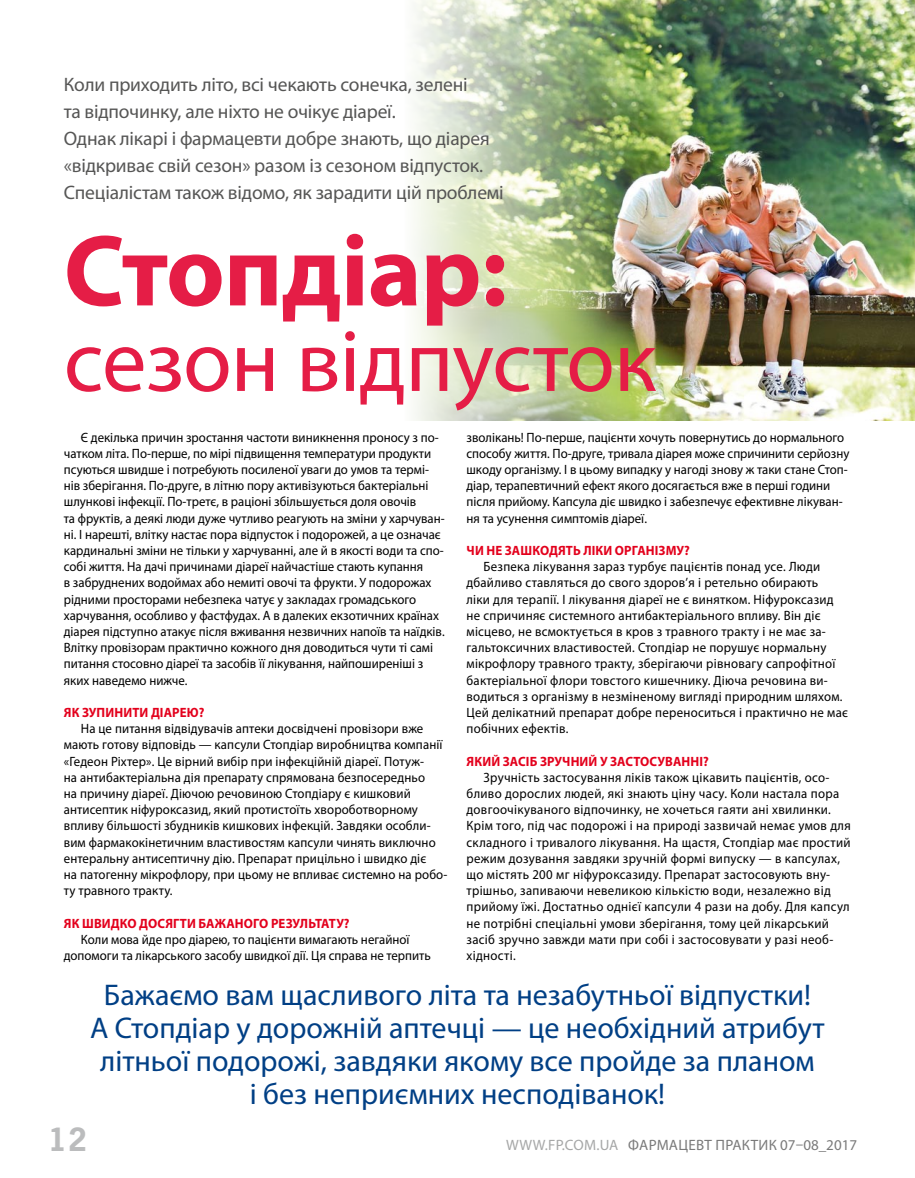
<style>
.page{position:relative;width:915px;height:1178px;background:#fff}
.page>*{position:absolute;margin:0;border:0;box-sizing:border-box;transform-origin:0 0}
.t1{font:700 102px "Myriad Pro";letter-spacing:-.01em;color:#e51d46}
.t2{font:88.5px "Myriad Pro";letter-spacing:-.01em;color:#e51d46}
.t3{font:700 34.5px "News Paper C";color:#bbbcbd}
.t4{font:30px/33px "Myriad Pro";color:#003f85;text-align:center}
.t5{font:19.5px/27px "Myriad Pro";letter-spacing:-.01em;color:#565655}
.t6{font:15px "Myriad Pro";color:#7a7a7a}
.t7{font:15px "Myriad Pro";letter-spacing:.02em;color:#a6a7a7}
.t8{font:13.5px/16.2px "Myriad Pro";letter-spacing:.01em;color:#000;scale:.95 1}
.t9{font:700 13.5px "Myriad Pro";letter-spacing:.01em;color:#e3001c;scale:.95 1}
</style>
<div class="page">
<img style="left:414px;top:0;width:500px;height:420px">
<p class="t5" style="left:64px;top:71px;width:441px">КОЛИ ПРИХОДИТЬ ЛІТО, ВСІ ЧЕКАЮТЬ СОНЕЧКА, ЗЕЛЕНІ<br>ТА ВІДПОЧИНКУ, АЛЕ НІХТО НЕ ОЧІКУЄ ДІАРЕЇ.<br>ОДНАК ЛІКАРІ І ФАРМАЦЕВТИ ДОБРЕ ЗНАЮТЬ, ЩО ДІАРЕЯ «ВІДКРИВАЄ СВІЙ СЕЗОН» РАЗОМ ІЗ СЕЗОНОМ ВІДПУСТОК.<br>СПЕЦІАЛІСТАМ ТАКОЖ ВІДОМО, ЯК ЗАРАДИТИ ЦІЙ ПРОБЛЕМІ</p>
<h1 class="t1" style="left:64px;top:204px;width:445px">Стопдіар:</h1>
<h2 class="t2" style="left:64px;top:307px;width:594px">СЕЗОН ВІДПУСТОК</h2>
<p class="t8" style="left:64px;top:429px;width:402px;text-indent:17px">Є ДЕКІЛЬКА ПРИЧИН ЗРОСТАННЯ ЧАСТОТИ ВИНИКНЕННЯ ПРОНОСУ З ПО-ЧАТКОМ ЛІТА. ПО-ПЕРШЕ, ПО МІРІ ПІДВИЩЕННЯ ТЕМПЕРАТУРИ ПРОДУКТИ ПСУЮТЬСЯ ШВИДШЕ І ПОТРЕБУЮТЬ ПОСИЛЕНОЇ УВАГИ ДО УМОВ ТА ТЕРМІ-НІВ ЗБЕРІГАННЯ. ПО-ДРУГЕ, В ЛІТНЮ ПОРУ АКТИВІЗУЮТЬСЯ БАКТЕРІАЛЬНІ ШЛУНКОВІ ІНФЕКЦІЇ. ПО-ТРЕТЄ, В РАЦІОНІ ЗБІЛЬШУЄТЬСЯ ДОЛЯ ОВОЧІВ<br>ТА ФРУКТІВ, А ДЕЯКІ ЛЮДИ ДУЖЕ ЧУТЛИВО РЕАГУЮТЬ НА ЗМІНИ У ХАРЧУВАН-НІ. І НАРЕШТІ, ВЛІТКУ НАСТАЄ ПОРА ВІДПУСТОК І ПОДОРОЖЕЙ, А ЦЕ ОЗНАЧАЄ КАРДИНАЛЬНІ ЗМІНИ НЕ ТІЛЬКИ У ХАРЧУВАННІ, АЛЕ Й В ЯКОСТІ ВОДИ ТА СПО-СОБІ ЖИТТЯ. НА ДАЧІ ПРИЧИНАМИ ДІАРЕЇ НАЙЧАСТІШЕ СТАЮТЬ КУПАННЯ<br>В ЗАБРУДНЕНИХ ВОДОЙМАХ АБО НЕМИТІ ОВОЧІ ТА ФРУКТИ. У ПОДОРОЖАХ РІДНИМИ ПРОСТОРАМИ НЕБЕЗПЕКА ЧАТУЄ У ЗАКЛАДАХ ГРОМАДСЬКОГО ХАРЧУВАННЯ, ОСОБЛИВО У ФАСТФУДАХ. А В ДАЛЕКИХ ЕКЗОТИЧНИХ КРАЇНАХ ДІАРЕЯ ПІДСТУПНО АТАКУЄ ПІСЛЯ ВЖИВАННЯ НЕЗВИЧНИХ НАПОЇВ ТА НАЇДКІВ.<br>ВЛІТКУ ПРОВІЗОРАМ ПРАКТИЧНО КОЖНОГО ДНЯ ДОВОДИТЬСЯ ЧУТИ ТІ САМІ ПИТАННЯ СТОСОВНО ДІАРЕЇ ТА ЗАСОБІВ ЇЇ ЛІКУВАННЯ, НАЙПОШИРЕНІШІ З ЯКИХ НАВЕДЕМО НИЖЧЕ.</p>
<p class="t9" style="left:64px;top:703px;width:9px">Якзупинити</p>
<p class="t9" style="left:151px;top:703px;width:58px">діарею?</p>
<p class="t8" style="left:64px;top:720px;width:405px;text-indent:17px">НА ЦЕ ПИТАННЯ ВІДВІДУВАЧІВ АПТЕКИ ДОСВІДЧЕНІ ПРОВІЗОРИ ВЖЕ МАЮТЬ ГОТОВУ ВІДПОВІДЬ — КАПСУЛИ СТОПДІАР ВИРОБНИЦТВА КОМПАНІЇ «ГЕДЕОН РІХТЕР». ЦЕ ВІРНИЙ ВИБІР ПРИ ІНФЕКЦІЙНІЙ ДІАРЕЇ. ПОТУЖ-<br>НА АНТИБАКТЕРІАЛЬНА ДІЯ ПРЕПАРАТУ СПРЯМОВАНА БЕЗПОСЕРЕДНЬО<br>НА ПРИЧИНУ ДІАРЕЇ. ДІЮЧОЮ РЕЧОВИНОЮ СТОПДІАРУ Є КИШКОВИЙ АНТИСЕПТИК НІФУРОКСАЗИД, ЯКИЙ ПРОТИСТОЇТЬ ХВОРОБОТВОРНОМУ ВПЛИВУ БІЛЬШОСТІ ЗБУДНИКІВ КИШКОВИХ ІНФЕКЦІЙ. ЗАВДЯКИ ОСОБЛИ-ВИМ ФАРМАКОКІНЕТИЧНИМ ВЛАСТИВОСТЯМ КАПСУЛИ ЧИНЯТЬ ВИКЛЮЧНО ЕНТЕРАЛЬНУ АНТИСЕПТИЧНУ ДІЮ. ПРЕПАРАТ ПРИЦІЛЬНО І ШВИДКО ДІЄ<br>НА ПАТОГЕННУ МІКРОФЛОРУ, ПРИ ЦЬОМУ НЕ ВПЛИВАЄ СИСТЕМНО НА РОБО-ТУ ТРАВНОГО ТРАКТУ.</p>
<p class="t9" style="left:64px;top:914px;width:42px">Як швидко</p>
<p class="t9" style="left:139px;top:914px;width:10px">дос</p>
<p class="t9" style="left:165px;top:914px;width:17px">ягти</p>
<p class="t9" style="left:198px;top:914px;width:40px">бажаного</p>
<p class="t9" style="left:271px;top:914px;width:9px">резу</p>
<p class="t9" style="left:300px;top:914px;width:25px">льтату</p>
<p class="t9" style="left:344px;top:914px;width:8px">?</p>
<p class="t8" style="left:64px;top:931px;width:387px;text-align:center">КОЛИ МОВА ЙДЕ ПРО ДІАРЕЮ, ТО ПАЦІЄНТИ ВИМАГАЮТЬ НЕГАЙНОЇ<br>ДОПОМОГИ ТА ЛІКАРСЬКОГО ЗАСОБУ ШВИДКОЇ ДІЇ. ЦЯ СПРАВА НЕ ТЕРПИТЬ</p>
<p class="t8" style="left:466px;top:429px;width:404px">ЗВОЛІКАНЬ! ПО-ПЕРШЕ, ПАЦІЄНТИ ХОЧУТЬ ПОВЕРНУТИСЬ ДО НОРМАЛЬНОГО СПОСОБУ ЖИТТЯ. ПО-ДРУГЕ, ТРИВАЛА ДІАРЕЯ МОЖЕ СПРИЧИНИТИ СЕРЙОЗНУ ШКОДУ ОРГАНІЗМУ. І В ЦЬОМУ ВИПАДКУ У НАГОДІ ЗНОВУ Ж ТАКИ СТАНЕ СТОП-ДІАР, ТЕРАПЕВТИЧНИЙ ЕФЕКТ ЯКОГО ДОСЯГАЄТЬСЯ ВЖЕ В ПЕРШІ ГОДИНИ ПІСЛЯ ПРИЙОМУ. КАПСУЛА ДІЄ ШВИДКО І ЗАБЕЗПЕЧУЄ ЕФЕКТИВНЕ ЛІКУВАН-НЯ ТА УСУНЕННЯ СИМПТОМІВ ДІАРЕЇ.</p>
<p class="t9" style="left:466px;top:541px;width:17px">Чине</p>
<p class="t9" style="left:504px;top:541px;width:39px">зашкод</p>
<p class="t9" style="left:558px;top:541px;width:69px">ять ліки орган</p>
<p class="t9" style="left:654px;top:541px;width:14px">ізму</p>
<p class="t9" style="left:684px;top:541px;width:8px">?</p>
<p class="t8" style="left:466px;top:558px;width:403px;text-indent:17px">БЕЗПЕКА ЛІКУВАННЯ ЗАРАЗ ТУРБУЄ ПАЦІЄНТІВ ПОНАД УСЕ. ЛЮДИ ДБАЙЛИВО СТАВЛЯТЬСЯ ДО СВОГО ЗДОРОВ’Я І РЕТЕЛЬНО ОБИРАЮТЬ<br>ЛІКИ ДЛЯ ТЕРАПІЇ. І ЛІКУВАННЯ ДІАРЕЇ НЕ Є ВИНЯТКОМ. НІФУРОКСАЗИД НЕ СПРИЧИНЯЄ СИСТЕМНОГО АНТИБАКТЕРІАЛЬНОГО ВПЛИВУ. ВІН ДІЄ МІСЦЕВО, НЕ ВСМОКТУЄТЬСЯ В КРОВ З ТРАВНОГО ТРАКТУ І НЕ МАЄ ЗА-ГАЛЬТОКСИЧНИХ ВЛАСТИВОСТЕЙ. СТОПДІАР НЕ ПОРУШУЄ НОРМАЛЬНУ МІКРОФЛОРУ ТРАВНОГО ТРАКТУ, ЗБЕРІГАЮЧИ РІВНОВАГУ САПРОФІТНОЇ БАКТЕРІАЛЬНОЇ ФЛОРИ ТОВСТОГО КИШЕЧНИКУ. ДІЮЧА РЕЧОВИНА ВИ-ВОДИТЬСЯ З ОРГАНІЗМУ В НЕЗМІНЕНОМУ ВИГЛЯДІ ПРИРОДНИМ ШЛЯХОМ.<br>ЦЕЙ ДЕЛІКАТНИЙ ПРЕПАРАТ ДОБРЕ ПЕРЕНОСИТЬСЯ І ПРАКТИЧНО НЕ МАЄ ПОБІЧНИХ ЕФЕКТІВ.</p>
<p class="t9" style="left:466px;top:752px;width:87px">Який засібзручни</p>
<p class="t9" style="left:588px;top:752px;width:22px">й узастосуванн</p>
<p class="t9" style="left:699px;top:752px;width:11px">і?</p>
<p class="t8" style="left:466px;top:769px;width:406px;text-indent:17px">ЗРУЧНІСТЬ ЗАСТОСУВАННЯ ЛІКІВ ТАКОЖ ЦІКАВИТЬ ПАЦІЄНТІВ, ОСО-БЛИВО ДОРОСЛИХ ЛЮДЕЙ, ЯКІ ЗНАЮТЬ ЦІНУ ЧАСУ. КОЛИ НАСТАЛА ПОРА ДОВГООЧІКУВАНОГО ВІДПОЧИНКУ, НЕ ХОЧЕТЬСЯ ГАЯТИ АНІ ХВИЛИНКИ.<br>КРІМ ТОГО, ПІД ЧАС ПОДОРОЖІ І НА ПРИРОДІ ЗАЗВИЧАЙ НЕМАЄ УМОВ ДЛЯ СКЛАДНОГО І ТРИВАЛОГО ЛІКУВАННЯ. НА ЩАСТЯ, СТОПДІАР МАЄ ПРОСТИЙ РЕЖИМ ДОЗУВАННЯ ЗАВДЯКИ ЗРУЧНІЙ ФОРМІ ВИПУСКУ — В КАПСУЛАХ, ЩО МІСТЯТЬ 200 МГ НІФУРОКСАЗИДУ. ПРЕПАРАТ ЗАСТОСОВУЮТЬ ВНУ-ТРІШНЬО, ЗАПИВАЮЧИ НЕВЕЛИКОЮ КІЛЬКІСТЮ ВОДИ, НЕЗАЛЕЖНО ВІД ПРИЙОМУ ЇЖІ. ДОСТАТНЬО ОДНІЄЇ КАПСУЛИ 4 РАЗИ НА ДОБУ. ДЛЯ КАПСУЛ НЕ ПОТРІБНІ СПЕЦІАЛЬНІ УМОВИ ЗБЕРІГАННЯ, ТОМУ ЦЕЙ ЛІКАРСЬКИЙ ЗАСІБ ЗРУЧНО ЗАВЖДИ МАТИ ПРИ СОБІ І ЗАСТОСОВУВАТИ У РАЗІ НЕОБ-ХІДНОСТІ.</p>
<h3 class="t4" style="left:90px;top:977px;width:736px">БАЖАЄМО ВАМ ЩАСЛИВОГО ЛІТА ТА НЕЗАБУТНЬОЇ ВІДПУСТКИ!<br>А СТОПДІАР У ДОРОЖНІЙ АПТЕЧЦІ — ЦЕ НЕОБХІДНИЙ АТРИБУТ ЛІТНЬОЇ ПОДОРОЖІ, ЗАВДЯКИ ЯКОМУ ВСЕ ПРОЙДЕ ЗА ПЛАНОМ<br>І БЕЗ НЕПРИЄМНИХ НЕСПОДІВАНОК!</h3>
<h3 class="t3" style="left:47px;top:1120px;width:42px">12</h3>
<p class="t7" style="left:506px;top:1135px;width:104px">WWW.FP.COM.UA</p>
<p class="t6" style="left:628px;top:1135px;width:21px">ФАРМАЦЕВТ</p>
<p class="t6" style="left:715px;top:1135px;width:20px">ПРАКТИК</p>
<p class="t6" style="left:779px;top:1135px;width:78px">07–08_2017</p>
</div>
